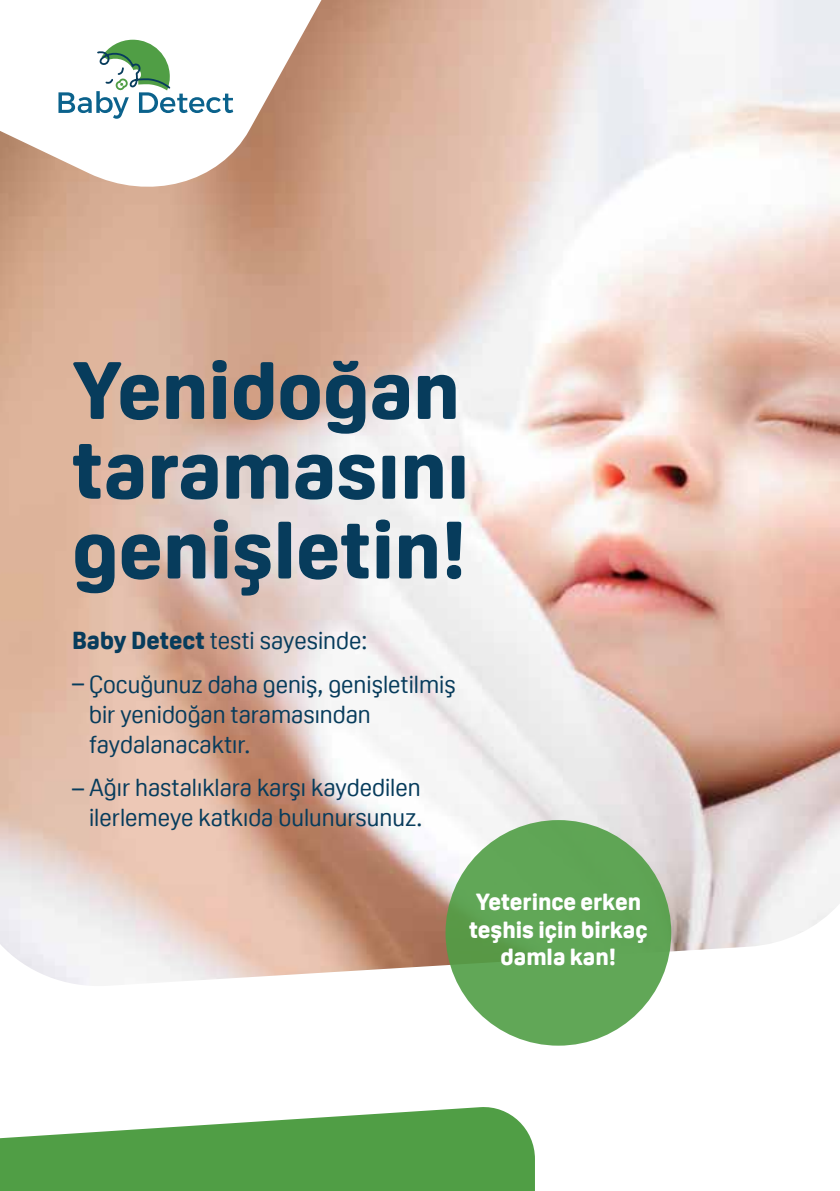
<style>
.page{position:relative;width:840px;height:1191px;background:#fff}
.page>*{position:absolute;margin:0;border:0;box-sizing:border-box;transform-origin:0 0}
.t1{font:800 79.8px/79.8px "Oscine";color:#073c5c;text-align:justify}
.t2{font:24px/30.4px "Oscine";color:#073c5c}
.t3{font:800 22.8px/27.4px "Oscine";color:#fff;text-align:center}
.s1{font-weight:800}
</style>
<div class="page">
<img style="left:0;top:0;width:839px;height:988px">
<svg style="left:0;top:0;width:600px;height:202px"></svg>
<div style="left:445px;top:820px;width:226px;height:225px;background:linear-gradient(to right,#60a353,#60a757);border-radius:50%"></div>
<svg style="left:58px;top:40px;width:175px;height:79px"></svg>
<svg style="left:0;top:1107px;width:534px;height:84px;fill:#509e45"></svg>
<h1 class="t1" style="left:72px;top:351px;width:398px">Yenidoğan taramasını genişletin!</h1>
<p class="t2" style="left:72px;top:618px;width:385px;line-height:43.8px"><span class="s1">Baby Detect</span> testi sayesinde:<br>‒ Çocuğunuz daha geniş, genişletilmiş</p>
<p class="t2" style="left:89px;top:699px;width:283px">bir yenidoğan taramasından faydalanacaktır.</p>
<p class="t2" style="left:72px;top:772px;width:351px;text-align:right">‒ Ağır hastalıklara karşı kaydedilen ilerlemeye katkıda bulunursunuz.</p>
<p class="t3" style="left:469px;top:888px;width:180px">Yeterince erken teşhis için birkaç damla kan!</p>
</div>
